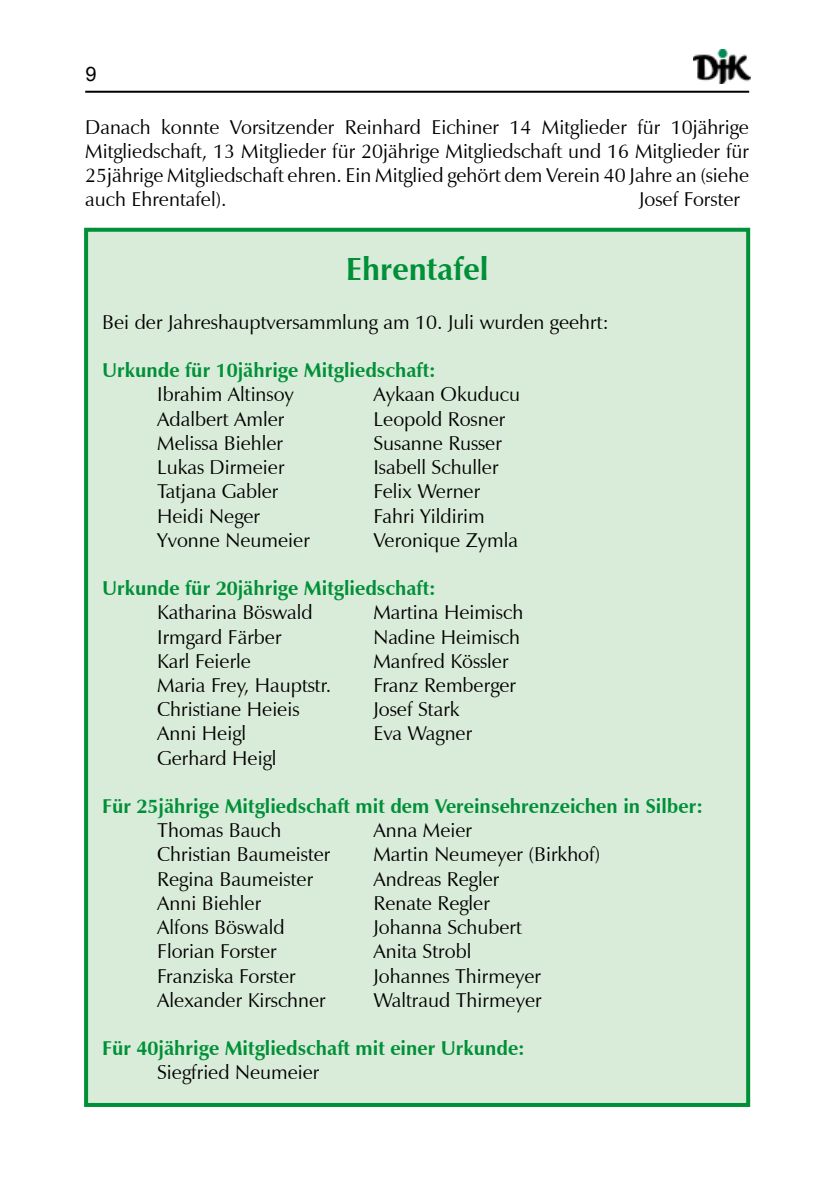
<style>
.page{position:relative;width:840px;height:1191px;background:#fff}
.page>*{position:absolute;margin:0;border:0;box-sizing:border-box;transform-origin:0 0}
.t1{font:700 32px "Zapf Humanist 601 BT";color:#009037}
.t2{font:20px/24px "Zapf Humanist 601 BT";color:#000;text-align:justify}
.t3{font:700 20px "Zapf Humanist 601 BT";color:#009037}
.t4{font:20px "Arial";color:#000}
</style>
<div class="page">
<hr style="left:85px;top:91px;width:663px;height:2px;background:#000">
<div style="left:84px;top:228px;width:665px;height:879px;background:#d9ebd9;border:4px solid #009037"></div>
<img style="left:693px;top:50px;width:56px;height:34px">
<p class="t4" style="left:85px;top:61px;width:13px">9</p>
<p class="t2" style="left:85px;top:115px;width:665px">Danach konnte Vorsitzender Reinhard Eichiner 14 Mitglieder für 10jährige Mitgliedschaft, 13 Mitglieder für 20jährige Mitgliedschaft und 16 Mitglieder für 25jährige Mitgliedschaft ehren. Ein Mitglied gehört dem Verein 40 Jahre an (siehe auch Ehrentafel).</p>
<p class="t2" style="left:638px;top:187px;width:103px">Josef Forster</p>
<h1 class="t1" style="left:346px;top:250px;width:144px">Ehrentafel</h1>
<p class="t2" style="left:102px;top:310px;width:508px">Bei der Jahreshauptversammlung am 10. Juli wurden geehrt:</p>
<p class="t3" style="left:102px;top:358px;width:335px">Urkunde für 10jährige Mitgliedschaft:</p>
<p class="t2" style="left:157px;top:382px;width:138px">Ibrahim Altinsoy</p>
<p class="t2" style="left:373px;top:382px;width:148px">Aykaan Okuducu</p>
<p class="t2" style="left:157px;top:407px;width:129px">Adalbert Amler</p>
<p class="t2" style="left:373px;top:407px;width:133px">Leopold Rosner</p>
<p class="t2" style="left:157px;top:431px;width:127px">Melissa Biehler</p>
<p class="t2" style="left:373px;top:431px;width:130px">Susanne Russer</p>
<p class="t2" style="left:157px;top:455px;width:129px">Lukas Dirmeier</p>
<p class="t2" style="left:373px;top:455px;width:127px">Isabell Schuller</p>
<p class="t2" style="left:157px;top:479px;width:123px">Tatjana Gabler</p>
<p class="t2" style="left:373px;top:479px;width:108px">Felix Werner</p>
<p class="t2" style="left:157px;top:503px;width:104px">Heidi Neger</p>
<p class="t2" style="left:373px;top:503px;width:113px">Fahri Yildirim</p>
<p class="t2" style="left:157px;top:528px;width:154px">Yvonne Neumeier</p>
<p class="t2" style="left:373px;top:528px;width:146px">Veronique Zymla</p>
<p class="t3" style="left:102px;top:576px;width:335px">Urkunde für 20jährige Mitgliedschaft:</p>
<p class="t2" style="left:157px;top:600px;width:157px">Katharina Böswald</p>
<p class="t2" style="left:373px;top:600px;width:151px">Martina Heimisch</p>
<p class="t2" style="left:157px;top:624px;width:126px">Irmgard Färber</p>
<p class="t2" style="left:373px;top:624px;width:148px">Nadine Heimisch</p>
<p class="t2" style="left:157px;top:649px;width:95px">Karl Feierle</p>
<p class="t2" style="left:373px;top:649px;width:137px">Manfred Kössler</p>
<p class="t2" style="left:157px;top:673px;width:175px">Maria Frey, Hauptstr.</p>
<p class="t2" style="left:373px;top:673px;width:144px">Franz Remberger</p>
<p class="t2" style="left:157px;top:697px;width:144px">Christiane Heieis</p>
<p class="t2" style="left:373px;top:697px;width:88px">Josef Stark</p>
<p class="t2" style="left:157px;top:721px;width:90px">Anni Heigl</p>
<p class="t2" style="left:373px;top:721px;width:100px">Eva Wagner</p>
<p class="t2" style="left:157px;top:745px;width:121px">Gerhard Heigl</p>
<p class="t3" style="left:102px;top:793px;width:602px">Für 25jährige Mitgliedschaft mit dem Vereinsehrenzeichen in Silber:</p>
<p class="t2" style="left:157px;top:818px;width:126px">Thomas Bauch</p>
<p class="t2" style="left:373px;top:818px;width:100px">Anna Meier</p>
<p class="t2" style="left:157px;top:842px;width:175px">Christian Baumeister</p>
<p class="t2" style="left:373px;top:842px;width:228px">Martin Neumeyer (Birkhof)</p>
<p class="t2" style="left:157px;top:866px;width:157px">Regina Baumeister</p>
<p class="t2" style="left:373px;top:866px;width:127px">Andreas Regler</p>
<p class="t2" style="left:157px;top:891px;width:105px">Anni Biehler</p>
<p class="t2" style="left:373px;top:891px;width:118px">Renate Regler</p>
<p class="t2" style="left:157px;top:915px;width:129px">Alfons Böswald</p>
<p class="t2" style="left:373px;top:915px;width:150px">Johanna Schubert</p>
<p class="t2" style="left:157px;top:939px;width:121px">Florian Forster</p>
<p class="t2" style="left:373px;top:939px;width:99px">Anita Strobl</p>
<p class="t2" style="left:157px;top:963px;width:140px">Franziska Forster</p>
<p class="t2" style="left:373px;top:963px;width:169px">Johannes Thirmeyer</p>
<p class="t2" style="left:157px;top:987px;width:170px">Alexander Kirschner</p>
<p class="t2" style="left:373px;top:987px;width:170px">Waltraud Thirmeyer</p>
<p class="t3" style="left:102px;top:1035px;width:424px">Für 40jährige Mitgliedschaft mit einer Urkunde:</p>
<p class="t2" style="left:157px;top:1060px;width:164px">Siegfried Neumeier</p>
</div>
